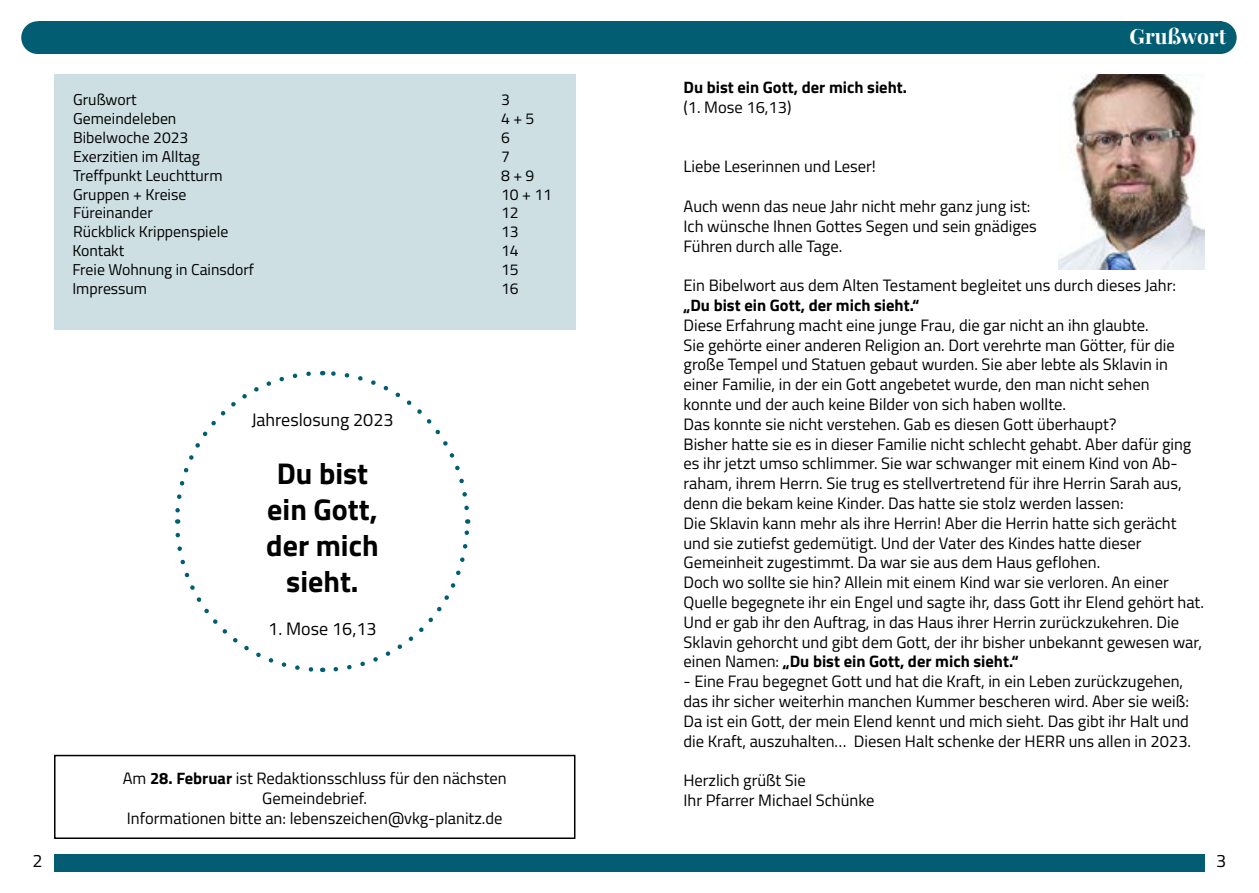
<style>
.page{position:relative;width:1259px;height:893px;background:#fff}
.page>*{position:absolute;margin:0;border:0;box-sizing:border-box;transform-origin:0 0}
.t1{font:700 30px/36px "Titillium Web";color:#000;text-align:center}
.t2{font:700 21px "Playfair Display";color:#fff}
.t3{font:18px "Titillium Web";color:#000}
.t4{font:16.5px/19.8px "Titillium Web";color:#000}
.t5{font:700 16.5px "Titillium Web";color:#000}
.t6{font:15.75px "Titillium Web";color:#000}
.s1{font-weight:700}
</style>
<div class="page">
<div style="left:54px;top:74px;width:521px;height:256px;background:#cddfe3"></div>
<img style="left:1059px;top:74px;width:145px;height:196px">
<div style="left:1204px;top:21px;width:32px;height:33px;background:#025d72;border-radius:50%"></div>
<svg style="left:333px;top:519px;width:138px;height:153px"></svg>
<svg style="left:322px;top:370px;width:147px;height:141px"></svg>
<svg style="left:175px;top:371px;width:136px;height:153px"></svg>
<svg style="left:175px;top:532px;width:148px;height:141px"></svg>
<div style="left:38px;top:21px;width:1183px;height:33px;background:#025d72"></div>
<div style="left:54px;top:855px;width:1151px;height:17px;background:#025d72"></div>
<div style="left:54px;top:755px;width:521px;height:84px;border:2px solid #000"></div>
<div style="left:21px;top:21px;width:33px;height:33px;background:#025d72;border-radius:50%"></div>
<p class="t6" style="left:73px;top:87px;width:65px">Grußwort</p>
<p class="t6" style="left:501px;top:87px;width:10px">3</p>
<p class="t6" style="left:73px;top:106px;width:105px">Gemeindeleben</p>
<p class="t6" style="left:501px;top:106px;width:35px">4 + 5</p>
<p class="t6" style="left:73px;top:125px;width:117px">Bibelwoche 2023</p>
<p class="t6" style="left:501px;top:125px;width:10px">6</p>
<p class="t6" style="left:73px;top:144px;width:128px">Exerzitien im Alltag</p>
<p class="t6" style="left:501px;top:144px;width:10px">7</p>
<p class="t6" style="left:73px;top:163px;width:151px">Treffpunkt Leuchtturm</p>
<p class="t6" style="left:501px;top:163px;width:35px">8 + 9</p>
<p class="t6" style="left:73px;top:182px;width:115px">Gruppen + Kreise</p>
<p class="t6" style="left:501px;top:182px;width:53px">10 + 11</p>
<p class="t6" style="left:73px;top:201px;width:81px">Füreinander</p>
<p class="t6" style="left:501px;top:201px;width:19px">12</p>
<p class="t6" style="left:73px;top:219px;width:157px">Rückblick Krippenspiele</p>
<p class="t6" style="left:501px;top:219px;width:19px">13</p>
<p class="t6" style="left:72px;top:238px;width:53px">Kontakt</p>
<p class="t6" style="left:501px;top:238px;width:19px">14</p>
<p class="t6" style="left:72px;top:257px;width:183px">Freie Wohnung in Cainsdorf</p>
<p class="t6" style="left:501px;top:257px;width:19px">15</p>
<p class="t6" style="left:72px;top:276px;width:76px">Impressum</p>
<p class="t6" style="left:501px;top:276px;width:19px">16</p>
<p class="t3" style="left:251px;top:406px;width:144px">Jahreslosung 2023</p>
<h1 class="t1" style="left:266px;top:454px;width:114px">Du bist ein Gott, der mich sieht.</h1>
<p class="t3" style="left:268px;top:614px;width:110px">1. Mose 16,13</p>
<p class="t4" style="left:123px;top:768px;width:385px;text-align:center">Am <span class="s1">28. Februar</span> ist Redaktionsschluss für den nächsten<br>Gemeindebrief.<br>Informationen bitte an: lebenszeichen@vkg-planitz.de</p>
<p class="t5" style="left:683px;top:74px;width:225px">Du bist ein Gott, der mich sieht.</p>
<p class="t4" style="left:683px;top:97px;width:109px">(1. Mose 16,13)</p>
<p class="t2" style="left:1129px;top:21px;width:98px">Grußwort</p>
<p class="t4" style="left:683px;top:156px;width:194px">Liebe Leserinnen und Leser!</p>
<p class="t4" style="left:683px;top:196px;width:355px">Auch wenn das neue Jahr nicht mehr ganz jung ist:<br>Ich wünsche Ihnen Gottes Segen und sein gnädiges<br>Führen durch alle Tage.</p>
<p class="t4" style="left:683px;top:275px;width:494px">Ein Bibelwort aus dem Alten Testament begleitet uns durch dieses Jahr:</p>
<p class="t5" style="left:683px;top:292px;width:237px">„Du bist ein Gott, der mich sieht.“</p>
<p class="t4" style="left:683px;top:315px;width:522px">Diese Erfahrung macht eine junge Frau, die gar nicht an ihn glaubte.<br>Sie gehörte einer anderen Religion an. Dort verehrte man Götter, für die große Tempel und Statuen gebaut wurden. Sie aber lebte als Sklavin in einer Familie, in der ein Gott angebetet wurde, den man nicht sehen<br>konnte und der auch keine Bilder von sich haben wollte.<br>Das konnte sie nicht verstehen. Gab es diesen Gott überhaupt?<br>Bisher hatte sie es in dieser Familie nicht schlecht gehabt. Aber dafür ging es ihr jetzt umso schlimmer. Sie war schwanger mit einem Kind von Ab&shy;raham, ihrem Herrn. Sie trug es stellvertretend für ihre Herrin Sarah aus, denn die bekam keine Kinder. Das hatte sie stolz werden lassen:<br>Die Sklavin kann mehr als ihre Herrin! Aber die Herrin hatte sich gerächt und sie zutiefst gedemütigt. Und der Vater des Kindes hatte dieser Gemeinheit zugestimmt. Da war sie aus dem Haus geflohen.<br>Doch wo sollte sie hin? Allein mit einem Kind war sie verloren. An einer Quelle begegnete ihr ein Engel und sagte ihr, dass Gott ihr Elend gehört hat.<br>Und er gab ihr den Auftrag, in das Haus ihrer Herrin zurückzukehren. Die Sklavin gehorcht und gibt dem Gott, der ihr bisher unbekannt gewesen war, einen Namen: <span class="s1">„Du bist ein Gott, der mich sieht.“</span></p>
<p class="t4" style="left:683px;top:671px;width:509px">- Eine Frau begegnet Gott und hat die Kraft, in ein Leben zurückzugehen, das ihr sicher weiterhin manchen Kummer bescheren wird. Aber sie weiß:<br>Da ist ein Gott, der mein Elend kennt und mich sieht. Das gibt ihr Halt und die Kraft, auszuhalten… Diesen Halt schenke der HERR uns allen in 2023.</p>
<p class="t4" style="left:683px;top:770px;width:192px">Herzlich grüßt Sie<br>Ihr Pfarrer Michael Schünke</p>
<p class="t3" style="left:33px;top:846px;width:12px">2</p>
<p class="t3" style="left:1216px;top:846px;width:12px">3</p>
</div>
